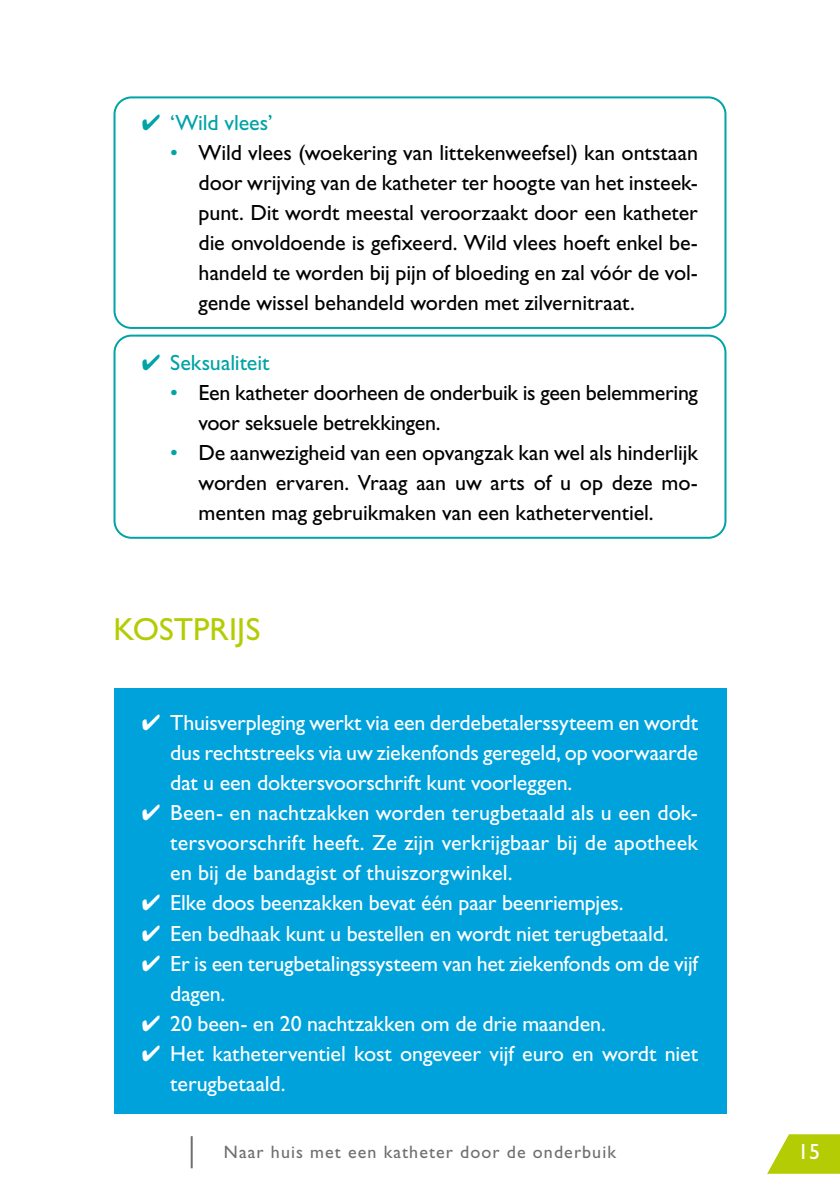
<style>
.page{position:relative;width:840px;height:1191px;background:#fff}
.page>*{position:absolute;margin:0;border:0;box-sizing:border-box;transform-origin:0 0}
.t1{font:32px "Gill Sans Std";letter-spacing:.005em;color:#b4cc04}
.t2{font:22px/30px "Gill Sans Std";letter-spacing:-.01em;color:#fff;text-align:justify}
.t3{font:22px/30px "Gill Sans Std";letter-spacing:-.01em;color:#000;text-align:justify}
.t4{font:22px "Gill Sans Std";letter-spacing:-.005em;color:#00a3a6}
.t5{font:18px "Gill Sans Std";letter-spacing:.06em;color:#706f6f}
.s1{color:#00a3a6}
</style>
<div class="page">
<svg style="left:767px;top:1134px;width:72px;height:39px"></svg>
<hr style="left:190px;top:1136px;width:2px;height:32px;background:#706f6f">
<div style="left:113px;top:688px;width:613px;height:426px;background:#00a2dc"></div>
<div style="left:113px;top:96px;width:613px;height:233px;border:2px solid #00a3a6;border-radius:17px"></div>
<div style="left:113px;top:334px;width:613px;height:205px;border:2px solid #00a3a6;border-radius:17px"></div>
<p class="t4" style="left:142px;top:110px;width:132px">✔ ‘Wild vlees’</p>
<p class="t3" style="left:198px;top:138px;width:500px;text-indent:-28px"><span class="s1">•</span> Wild vlees (woekering van littekenweefsel) kan ontstaan door wrijving van de katheter ter hoogte van het insteek&shy;punt. Dit wordt meestal veroorzaakt door een katheter die onvoldoende is gefixeerd. Wild vlees hoeft enkel be&shy;handeld te worden bij pijn of bloeding en zal vóór de vol&shy;gende wissel behandeld worden met zilvernitraat.</p>
<p class="t4" style="left:142px;top:350px;width:129px">✔ Seksualiteit</p>
<p class="t3" style="left:198px;top:378px;width:500px;text-indent:-28px"><span class="s1">•</span> Een katheter doorheen de onderbuik is geen belemmering voor seksuele betrekkingen.</p>
<p class="t3" style="left:198px;top:438px;width:500px;text-indent:-28px"><span class="s1">•</span> De aanwezigheid van een opvangzak kan wel als hinderlijk worden ervaren. Vraag aan uw arts of u op deze mo&shy;menten mag gebruikmaken van een katheterventiel.</p>
<h1 class="t1" style="left:113px;top:611px;width:148px">KOSTPRIJS</h1>
<p class="t2" style="left:170px;top:708px;width:529px;text-indent:-28px">✔ Thuisverpleging werkt via een derdebetalerssyteem en wordt dus rechtstreeks via uw ziekenfonds geregeld, op voorwaarde dat u een doktersvoorschrift kunt voorleggen.</p>
<p class="t2" style="left:170px;top:798px;width:529px;text-indent:-28px">✔ Been- en nachtzakken worden terugbetaald als u een dok&shy;tersvoorschrift heeft. Ze zijn verkrijgbaar bij de apotheek en bij de bandagist of thuiszorgwinkel.</p>
<p class="t2" style="left:142px;top:888px;width:483px">✔ Elke doos beenzakken bevat één paar beenriempjes.</p>
<p class="t2" style="left:142px;top:918px;width:528px">✔ Een bedhaak kunt u bestellen en wordt niet terugbetaald.</p>
<p class="t2" style="left:170px;top:948px;width:529px;text-indent:-28px">✔ Er is een terugbetalingssysteem van het ziekenfonds om de vijf dagen.</p>
<p class="t2" style="left:142px;top:1008px;width:465px">✔ 20 been- en 20 nachtzakken om de drie maanden.</p>
<p class="t2" style="left:170px;top:1038px;width:529px;text-indent:-28px">✔ Het katheterventiel kost ongeveer vijf euro en wordt niet terugbetaald.</p>
<p class="t5" style="left:224px;top:1141px;width:393px">Naar huis met een katheter door de onderbuik</p>
<p class="t2" style="left:797px;top:1136px;width:23px">15</p>
</div>
